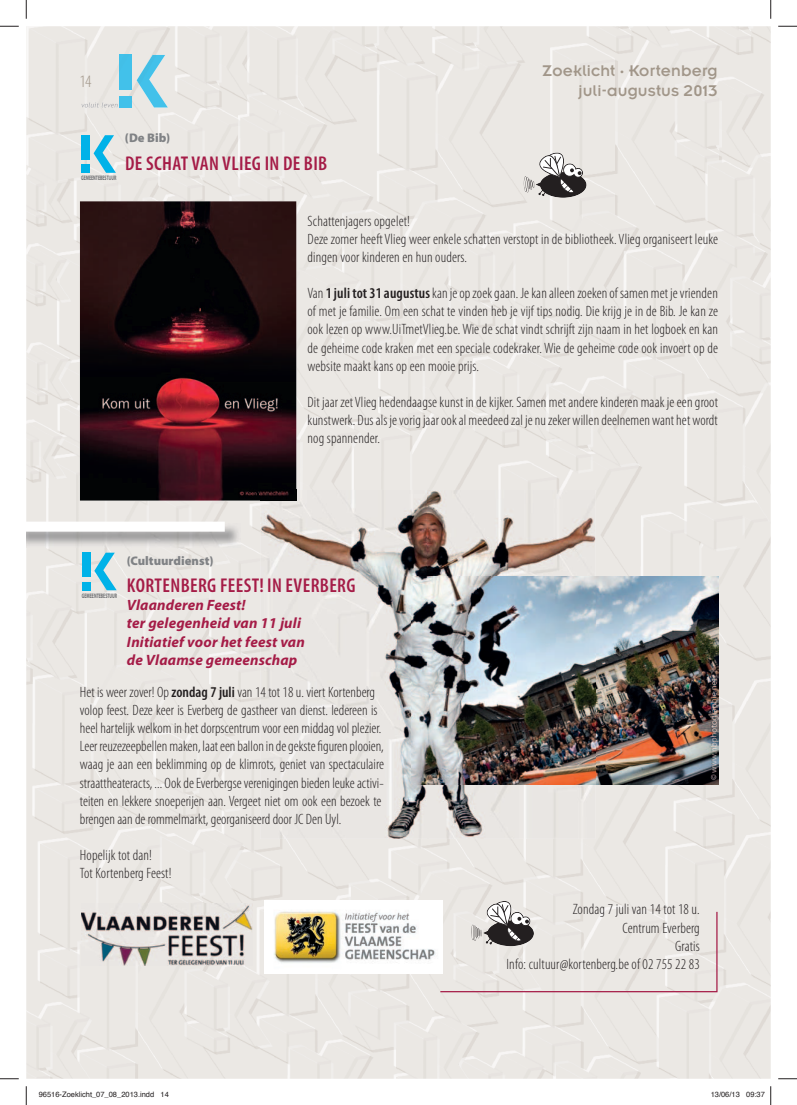
<style>
.page{position:relative;width:797px;height:1105px;background:#fff}
.page>*{position:absolute;margin:0;border:0;box-sizing:border-box;transform-origin:0 0}
.t1{font:600 condensed 20px "Myriad Pro";letter-spacing:.02em;color:#a51c47}
.t2{font:300 condensed 17.5px "Myriad Pro";color:#a19689}
.t3{font:17px/20.5px "Insignia LT Std";letter-spacing:.01em;color:#a19689;text-align:right}
.t4{font:300 condensed 15px/18.1px "Myriad Pro";color:#231f20}
.t5{font:italic 700 15px/18.1px "Myriad Pro";letter-spacing:.01em;color:#a51c47}
.t6{font:900 12.5px "Myriad Pro";color:#808285}
.t7{font:7.5px "Helvetica";color:#231f20}
.t8{font:700 6.5px "Myriad Pro";color:#6c6d70;scale:.6 1}
.s1{font-weight:600}
</style>
<div class="page">
<img style="left:26px;top:26px;width:744px;height:1053px">
<img style="left:137px;top:55px;width:31px;height:52px">
<img style="left:119px;top:55px;width:12px;height:34px">
<svg style="left:81px;top:96px;width:50px;height:12px"></svg>
<img style="left:26px;top:523px;width:214px;height:24px">
<div style="left:26px;top:522px;width:199px;height:10px;background:#fff"></div>
<svg style="left:94px;top:135px;width:22px;height:38px"></svg>
<div style="left:81px;top:165px;width:9px;height:8px;background:#00b2e8"></div>
<div style="left:81px;top:135px;width:9px;height:25px;background:#00b2e8"></div>
<img style="left:80px;top:201px;width:216px;height:300px">
<svg style="left:523px;top:147px;width:63px;height:51px;background:#aca9a7"></svg>
<svg style="left:439px;top:895px;width:279px;height:98px;background:#e2ddda"></svg>
<img style="left:81px;top:904px;width:171px;height:61px">
<img style="left:265px;top:900px;width:177px;height:73px">
<img style="left:428px;top:576px;width:290px;height:209px">
<img style="left:260px;top:490px;width:168px;height:349px">
<img style="left:427px;top:490px;width:168px;height:87px">
<img style="left:427px;top:784px;width:168px;height:55px">
<img style="left:260px;top:490px;width:36px;height:11px">
<svg style="left:94px;top:553px;width:23px;height:37px"></svg>
<div style="left:82px;top:582px;width:8px;height:8px;background:#00b2e8"></div>
<div style="left:82px;top:553px;width:8px;height:24px;background:#00b2e8"></div>
<svg style="left:0;top:25px;width:19px;height:2px"></svg>
<svg style="left:778px;top:25px;width:19px;height:2px"></svg>
<svg style="left:0;top:1078px;width:19px;height:1px"></svg>
<svg style="left:778px;top:1078px;width:19px;height:1px"></svg>
<svg style="left:25px;top:0;width:2px;height:19px"></svg>
<svg style="left:25px;top:1086px;width:2px;height:19px"></svg>
<svg style="left:770px;top:0;width:1px;height:19px"></svg>
<svg style="left:770px;top:1086px;width:1px;height:19px"></svg>
<p class="t2" style="left:79px;top:74px;width:13px">14</p>
<p class="t8" style="left:81px;top:174px;width:60px">GEMEENTEBESTUUR</p>
<p class="t6" style="left:125px;top:133px;width:47px">(De Bib)</p>
<h1 class="t1" style="left:125px;top:156px;width:204px">DE SCHAT VAN VLIEG IN DE BIB</h1>
<p class="t3" style="left:542px;top:62px;width:177px">Zoeklicht · Kortenberg juli-augustus 2013</p>
<p class="t4" style="left:307px;top:213px;width:412px">Schattenjagers opgelet!<br>Deze zomer heeft Vlieg weer enkele schatten verstopt in de bibliotheek. Vlieg organiseert leuke dingen voor kinderen en hun ouders.</p>
<p class="t4" style="left:307px;top:286px;width:412px;text-align:justify">Van <span class="s1">1 juli tot 31 augustus</span> kan je op zoek gaan. Je kan alleen zoeken of samen met je vrienden of met je familie. Om een schat te vinden heb je vijf tips nodig. Die krijg je in de Bib. Je kan ze ook lezen op www.UiTmetVlieg.be. Wie de schat vindt schrijft zijn naam in het logboek en kan de geheime code kraken met een speciale codekraker. Wie de geheime code ook invoert op de website maakt kans op een mooie prijs.</p>
<p class="t4" style="left:307px;top:394px;width:412px;text-align:justify">Dit jaar zet Vlieg hedendaagse kunst in de kijker. Samen met andere kinderen maak je een groot kunstwerk. Dus als je vorig jaar ook al meedeed zal je nu zeker willen deelnemen want het wordt nog spannender.</p>
<p class="t8" style="left:82px;top:591px;width:60px">GEMEENTEBESTUUR</p>
<p class="t6" style="left:127px;top:556px;width:88px">(Cultuurdienst)</p>
<h1 class="t1" style="left:127px;top:578px;width:230px">KORTENBERG FEEST! IN EVERBERG</h1>
<p class="t5" style="left:127px;top:598px;width:180px">Vlaanderen Feest!<br>ter gelegenheid van 11 juli<br>Initiatief voor het feest van de Vlaamse gemeenschap</p>
<p class="t4" style="left:80px;top:684px;width:305px">Het is weer zover! Op <span class="s1">zondag 7 juli</span> van 14 tot 18 u. viert Kortenberg volop feest. Deze keer is Everberg de gastheer van dienst. Iedereen is heel hartelijk welkom in het dorpscentrum voor een middag vol plezier.<br>Leer reuzezeepbellen maken, laat een ballon in de gekste figuren plooien, waag je aan een beklimming op de klimrots, geniet van spectaculaire straattheateracts, ... Ook de Everbergse verenigingen bieden leuke activi&shy;teiten en lekkere snoeperijen aan. Vergeet niet om ook een bezoek te brengen aan de rommelmarkt, georganiseerd door JC Den Uyl.</p>
<p class="t4" style="left:80px;top:847px;width:93px">Hopelijk tot dan!<br>Tot Kortenberg Feest!</p>
<p class="t4" style="left:506px;top:902px;width:195px;text-align:right">Zondag 7 juli van 14 tot 18 u.<br>Centrum Everberg<br>Gratis<br>Info: cultuur@kortenberg.be of 02 755 22 83</p>
<p class="t7" style="left:39px;top:1092px;width:132px">96516-Zoeklicht_07_08_2013.indd 14</p>
<p class="t7" style="left:710px;top:1092px;width:56px">13/06/13 09:37</p>
</div>
